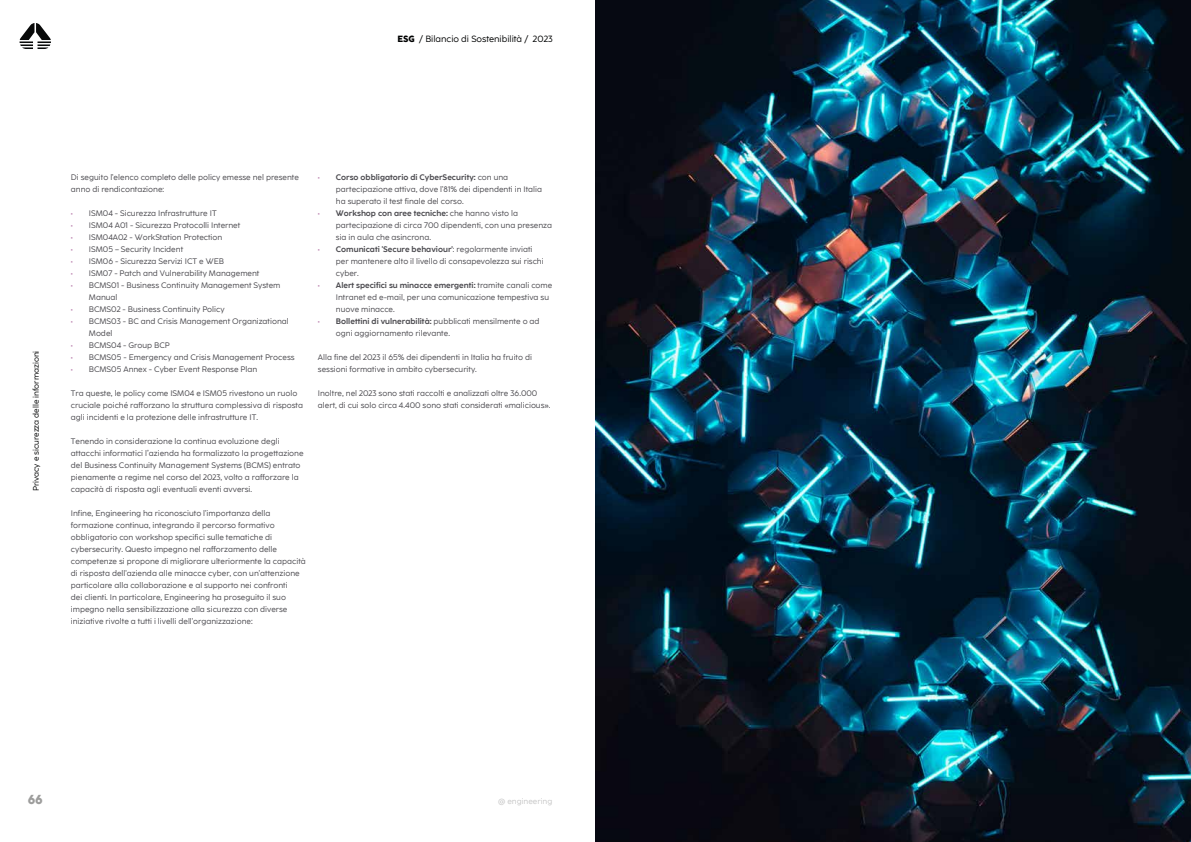
<style>
.page{position:relative;width:1191px;height:842px;background:#fff}
.page>*{position:absolute;margin:0;border:0;box-sizing:border-box;transform-origin:0 0}
.t1{font:800 13px "Coco Eng";color:#9d9d9c}
.t2{font:9px "Coco Eng";color:#010202}
.t3{font:8px/12px "Coco Eng";color:#4b4a4f}
.t4{font:8px "Coco Eng";color:#010202}
.t5{font:8px "Coco Eng";color:#c6c6c6}
.s1{font-weight:800}
.s2{color:#b679a8}
.s3{font-weight:700}
</style>
<div class="page">
<svg style="left:20px;top:23px;width:31px;height:26px"></svg>
<img style="left:595px;top:0;width:596px;height:842px">
<p class="t2" style="left:397px;top:33px;width:157px"><span class="s1">ESG</span> / Bilancio di Sostenibilità / 2023</p>
<p class="t4" style="left:31px;top:491px;width:142px;rotate:-90deg">Privacy e sicurezza delle informazioni</p>
<p class="t3" style="left:71px;top:171px;width:230px">Di seguito l'elenco completo delle policy emesse nel presente anno di rendicontazione:</p>
<p class="t3" style="left:71px;top:207px;width:147px"><span class="s2">•</span> ISM04 - Sicurezza Infrastrutture IT</p>
<p class="t3" style="left:71px;top:219px;width:171px"><span class="s2">•</span> ISM04 A01 - Sicurezza Protocolli Internet</p>
<p class="t3" style="left:71px;top:231px;width:153px"><span class="s2">•</span> ISM04A02 - WorkStation Protection</p>
<p class="t3" style="left:71px;top:243px;width:114px"><span class="s2">•</span> ISM05 – Security Incident</p>
<p class="t3" style="left:71px;top:255px;width:155px"><span class="s2">•</span> ISM06 - Sicurezza Servizi ICT e WEB</p>
<p class="t3" style="left:71px;top:267px;width:190px"><span class="s2">•</span> ISM07 - Patch and Vulnerability Management</p>
<p class="t3" style="left:89px;top:279px;width:193px;text-indent:-18px"><span class="s2">•</span> BCMS01 - Business Continuity Management System<br>Manual</p>
<p class="t3" style="left:71px;top:303px;width:155px"><span class="s2">•</span> BCMS02 - Business Continuity Policy</p>
<p class="t3" style="left:89px;top:315px;width:201px;text-indent:-18px"><span class="s2">•</span> BCMS03 - BC and Crisis Management Organizational<br>Model</p>
<p class="t3" style="left:71px;top:339px;width:100px"><span class="s2">•</span> BCMS04 - Group BCP</p>
<p class="t3" style="left:71px;top:351px;width:225px"><span class="s2">•</span> BCMS05 - Emergency and Crisis Management Process</p>
<p class="t3" style="left:71px;top:363px;width:188px"><span class="s2">•</span> BCMS05 Annex - Cyber Event Response Plan</p>
<p class="t3" style="left:71px;top:387px;width:234px">Tra queste, le policy come ISM04 e ISM05 rivestono un ruolo cruciale poiché rafforzano la struttura complessiva di risposta agli incidenti e la protezione delle infrastrutture IT.</p>
<p class="t3" style="left:71px;top:435px;width:234px">Tenendo in considerazione la continua evoluzione degli attacchi informatici l’azienda ha formalizzato la progettazione del Business Continuity Management Systems (BCMS) entrato pienamente a regime nel corso del 2023, volto a rafforzare la capacità di risposta agli eventuali eventi avversi.</p>
<p class="t3" style="left:71px;top:507px;width:236px">Infine, Engineering ha riconosciuto l'importanza della formazione continua, integrando il percorso formativo obbligatorio con workshop specifici sulle tematiche di cybersecurity. Questo impegno nel rafforzamento delle competenze si propone di migliorare ulteriormente la capacità di risposta dell'azienda alle minacce cyber, con un'attenzione particolare alla collaborazione e al supporto nei confronti<br>dei clienti. In particolare, Engineering ha proseguito il suo impegno nella sensibilizzazione alla sicurezza con diverse iniziative rivolte a tutti i livelli dell'organizzazione:</p>
<p class="t3" style="left:336px;top:171px;width:208px;text-indent:-18px"><span class="s2">•</span> <span class="s3">Corso obbligatorio di CyberSecurity:</span> con una partecipazione attiva, dove l'81% dei dipendenti in Italia ha superato il test finale del corso.</p>
<p class="t3" style="left:336px;top:207px;width:218px;text-indent:-18px"><span class="s2">•</span> <span class="s3">Workshop con aree tecniche:</span> che hanno visto la partecipazione di circa 700 dipendenti, con una presenza sia in aula che asincrona.</p>
<p class="t3" style="left:336px;top:243px;width:209px;text-indent:-18px"><span class="s2">•</span> <span class="s3">Comunicati 'Secure behaviour'</span>: regolarmente inviati per mantenere alto il livello di consapevolezza sui rischi cyber.</p>
<p class="t3" style="left:336px;top:279px;width:218px;text-indent:-18px"><span class="s2">•</span> <span class="s3">Alert specifici su minacce emergenti:</span> tramite canali come<br>Intranet ed e-mail, per una comunicazione tempestiva su nuove minacce.</p>
<p class="t3" style="left:336px;top:315px;width:205px;text-indent:-18px"><span class="s2">•</span> <span class="s3">Bollettini di vulnerabilità:</span> pubblicati mensilmente o ad ogni aggiornamento rilevante.</p>
<p class="t3" style="left:318px;top:351px;width:216px">Alla fine del 2023 il 65% dei dipendenti in Italia ha fruito di sessioni formative in ambito cybersecurity.</p>
<p class="t3" style="left:318px;top:387px;width:233px">Inoltre, nel 2023 sono stati raccolti e analizzati oltre 36.000 alert, di cui solo circa 4.400 sono stati considerati «malicious».</p>
<h1 class="t1" style="left:28px;top:790px;width:17px">66</h1>
<p class="t5" style="left:498px;top:796px;width:56px">@ engineering</p>
</div>
